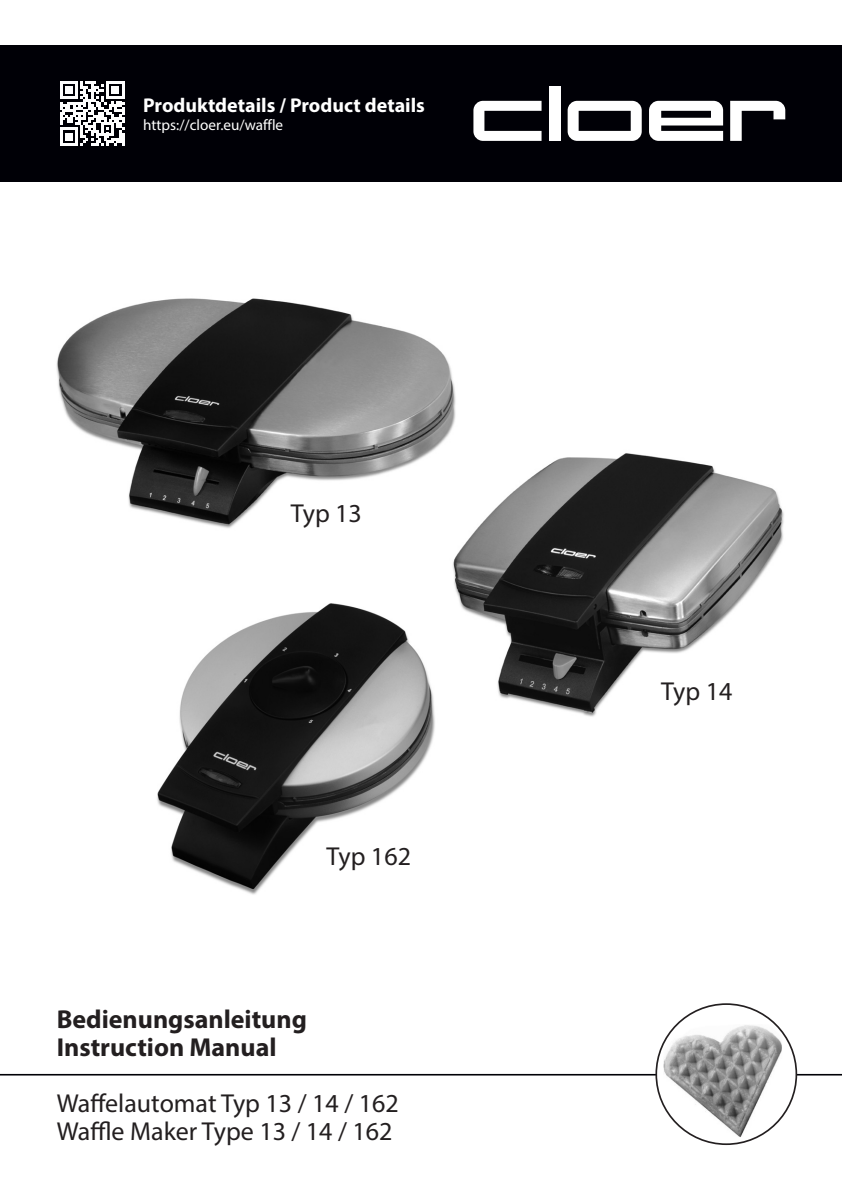
<style>
.page{position:relative;width:842px;height:1191px;background:#fff}
.page>*{position:absolute;margin:0;border:0;box-sizing:border-box;transform-origin:0 0}
.t1{font:26px/28px "Myriad Pro";color:#231f20}
.t2{font:700 26px/28px "Myriad Pro";color:#231f20}
.t3{font:700 20px "Myriad Pro";color:#fff}
.t4{font:15.2px "Myriad Pro";color:#fff}
</style>
<div class="page">
<hr style="left:0;top:1074px;width:842px;height:1px;background:#000006">
<div style="left:0;top:45px;width:842px;height:137px;background:#000006"></div>
<svg style="left:568px;top:101px;width:74px;height:40px"></svg>
<svg style="left:649px;top:101px;width:74px;height:40px"></svg>
<div style="left:549px;top:86px;width:12px;height:55px;background:#fff"></div>
<svg style="left:473px;top:101px;width:68px;height:40px"></svg>
<svg style="left:730px;top:101px;width:55px;height:40px"></svg>
<svg style="left:60px;top:81px;width:64px;height:65px"></svg>
<div style="left:656px;top:1004px;width:140px;height:140px;background:#fff;border-radius:50%"></div>
<img style="left:663px;top:1024px;width:119px;height:113px">
<img style="left:453px;top:453px;width:331px;height:264px">
<img style="left:56px;top:298px;width:407px;height:235px">
<img style="left:157px;top:603px;width:278px;height:292px">
<p class="t3" style="left:143px;top:92px;width:283px">Produktdetails / Product details</p>
<p class="t4" style="left:143px;top:115px;width:142px">https://cloer.eu/waffle</p>
<p class="t1" style="left:291px;top:499px;width:73px">Typ 13</p>
<p class="t1" style="left:327px;top:841px;width:86px">Typ 162</p>
<p class="t2" style="left:57px;top:1004px;width:252px">Bedienungsanleitung<br>Instruction Manual</p>
<p class="t1" style="left:57px;top:1088px;width:344px">Waffelautomat Typ 13 / 14 / 162<br>Waffle Maker Type 13 / 14 / 162</p>
<p class="t1" style="left:661px;top:677px;width:73px">Typ 14</p>
</div>
